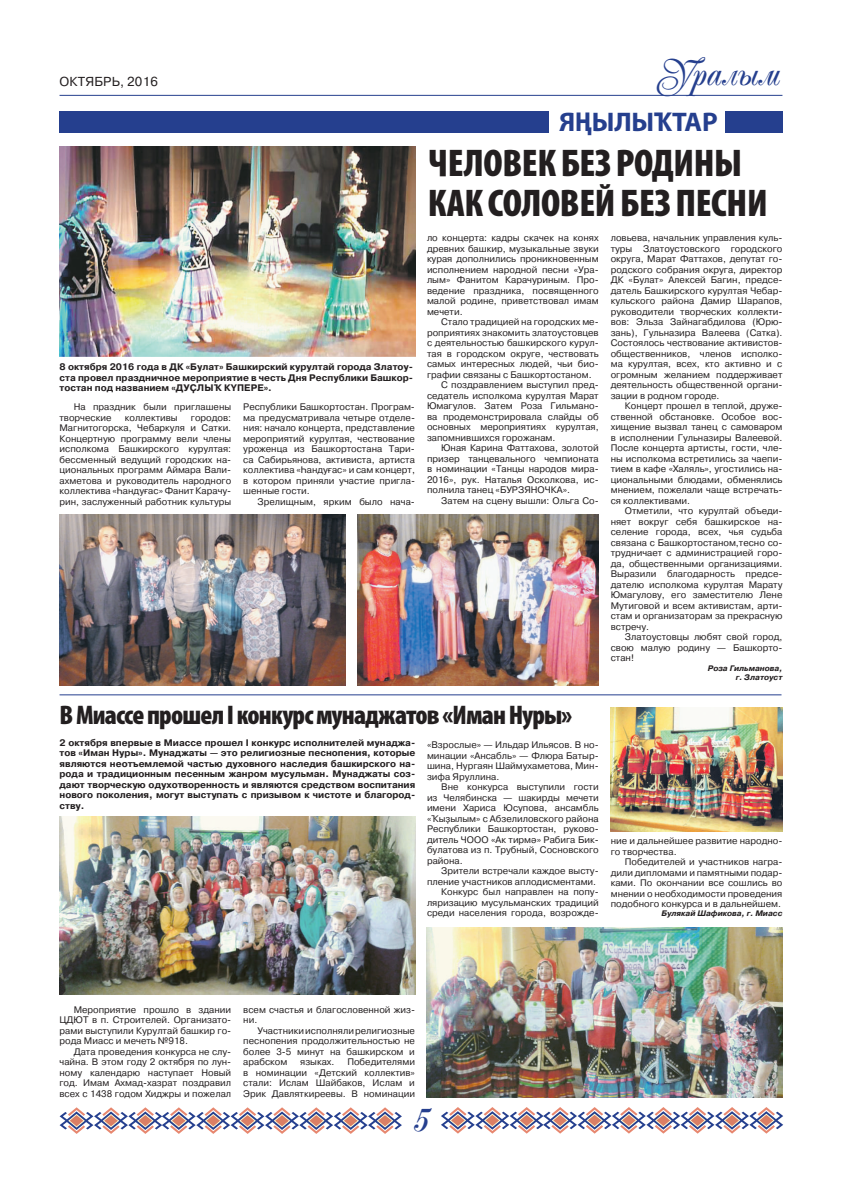
<style>
.page{position:relative;width:842px;height:1191px;background:#fff}
.page>*{position:absolute;margin:0;border:0;box-sizing:border-box;transform-origin:0 0}
.t1{font:46px "Popular Script";color:#253f8e}
.t2{font:42.1px "Popular Script";color:#253f8e}
.t3{font:900 condensed 38.7px/40.2px "Myriad Pro";letter-spacing:-.01em;color:#231f20}
.t4{font:900 condensed 27px "Myriad Pro";letter-spacing:-.03em;color:#231f20}
.t5{font:700 27px "Myriad Pro";letter-spacing:-.01em;color:#253f8e}
.t6{font:13px "Pragmatica";letter-spacing:.01em;color:#231f20}
.t7{font:9.5px/10.5px "Pragmatica";color:#231f20;text-align:justify}
.t8{font:700 9.5px/10.5px "Pragmatica";color:#231f20;text-align:justify}
.t9{font:italic 700 8px/9px "Pragmatica";color:#231f20;text-align:right}
.s1{font-family:"Pragmatica Cond";font-size:26.4px}
</style>
<div class="page">
<hr style="left:60px;top:95px;width:722px;height:1px;background:#253f8e">
<svg style="left:441px;top:1107px;width:342px;height:26px"></svg>
<svg style="left:60px;top:1107px;width:342px;height:27px"></svg>
<div style="left:60px;top:111px;width:489px;height:22px;background:#253f8e"></div>
<div style="left:725px;top:111px;width:57px;height:22px;background:#253f8e"></div>
<img style="left:60px;top:514px;width:286px;height:171px">
<img style="left:357px;top:514px;width:242px;height:171px">
<img style="left:610px;top:708px;width:172px;height:124px">
<img style="left:427px;top:928px;width:355px;height:169px">
<img style="left:60px;top:816px;width:355px;height:178px">
<img style="left:60px;top:147px;width:355px;height:209px">
<hr style="left:60px;top:694px;width:721px;height:1px;background:#253f8e">
<h3 class="t6" style="left:60px;top:74px;width:100px">окТЯБРЬ, 2016</h3>
<p class="t8" style="left:60px;top:362px;width:355px">8 октября 2016 года в ДК «Булат» Башкирский курултай города Златоу&shy;ста провел праздничное мероприятие в честь Дня Республики Башкор&shy;тостан под названием «Дуҫлыҡ күпере</p>
<p class="t8" style="left:264px;top:383px;width:10px">».</p>
<p class="t7" style="left:60px;top:402px;width:173px;text-indent:14px">На праздник были приглашены творческие</p>
<p class="t7" style="left:60px;top:412px;width:173px;text-indent:131px">городов:<br>Магнитогорска, Чебаркуля и Сатки.<br>Концертную программу вели члены исполкома Башкирского курултая: бессменный ведущий городских на&shy;циональных программ Аймара Вали&shy;ахметова и руководитель народного коллектива «Һандуғас» Фанит Карачу&shy;рин, заслуженный работник культуры</p>
<p class="t7" style="left:125px;top:412px;width:54px">коллективы</p>
<p class="t7" style="left:243px;top:402px;width:173px">Республики Башкортостан. Програм&shy;ма предусматривала четыре отделе&shy;ния: начало концерта, представление мероприятий курултая, чествование уроженца из Башкортостана Тари&shy;са Сабирьянова, активиста, артиста коллектива «Һандуғас» и сам концерт, в котором приняли участие пригла&shy;шенные гости.</p>
<p class="t7" style="left:257px;top:496px;width:159px">Зрелищным, ярким было нача-</p>
<h2 class="t2" style="left:656px;top:51px;width:126px">Уралым</h2>
<h3 class="t5" style="left:559px;top:104px;width:160px">я<span class="s1">Ң</span>ылы<span class="s1">Ҡ</span>тар</h3>
<h3 class="t3" style="left:428px;top:144px;width:341px">Человек без родины как соловей без песни</h3>
<p class="t7" style="left:427px;top:233px;width:173px">ло концерта: кадры скачек на конях древних башкир, музыкальные звуки курая дополнились проникновенным исполнением народной песни «Ура&shy;лым» Фанитом Карачуриным. Про&shy;ведение праздника, посвященного малой родине, приветствовал имам мечети.</p>
<p class="t7" style="left:441px;top:317px;width:159px">Стало традицией на городских ме-</p>
<p class="t7" style="left:427px;top:327px;width:173px">роприятиях знакомить златоустовцев</p>
<p class="t7" style="left:427px;top:338px;width:173px">с деятельностью башкирского курул-</p>
<p class="t7" style="left:427px;top:348px;width:173px">тая в городском округе, чествовать</p>
<p class="t7" style="left:427px;top:359px;width:173px">самых интересных людей, чьи био-</p>
<p class="t7" style="left:427px;top:369px;width:166px">графии связаны с Башкортостаном.</p>
<p class="t7" style="left:441px;top:380px;width:159px">С поздравлением выступил пред-</p>
<p class="t7" style="left:427px;top:390px;width:173px">седатель исполкома курултая Марат</p>
<p class="t7" style="left:427px;top:401px;width:173px">Юмагулов. Затем Роза Гильмано-</p>
<p class="t7" style="left:427px;top:411px;width:173px">ва продемонстрировала слайды об</p>
<p class="t7" style="left:427px;top:422px;width:173px">основных мероприятиях курултая,</p>
<p class="t7" style="left:427px;top:432px;width:130px">запомнившихся горожанам.</p>
<p class="t7" style="left:441px;top:443px;width:159px">Юная Карина Фаттахова, золотой</p>
<p class="t7" style="left:427px;top:453px;width:173px">призер танцевального чемпионата</p>
<p class="t7" style="left:427px;top:464px;width:173px">в номинации «Танцы народов мира-</p>
<p class="t7" style="left:427px;top:474px;width:173px">2016», рук. Наталья Осколкова, ис-</p>
<p class="t7" style="left:427px;top:485px;width:144px">полнила танец «БУРЗЯНОЧКА».</p>
<p class="t7" style="left:441px;top:495px;width:159px">Затем на сцену вышли: Ольга Со-</p>
<p class="t7" style="left:611px;top:233px;width:173px">ловьева, начальник управления куль&shy;туры Златоустовского городского округа, Марат Фаттахов, депутат го&shy;родского собрания округа, директор ДК «Булат» Алексей Багин, предсе&shy;датель Башкирского курултая Чебар&shy;кульского района Дамир Шарапов, руководители творческих коллекти&shy;вов: Эльза Зайнагабдилова (Юрю&shy;зань), Гульназира Валеева (Сатка).<br>Состоялось чествование активистов&shy;общественников, членов исполко&shy;ма курултая, всех, кто активно и с огромным желанием поддерживает деятельность общественной органи&shy;зации в родном городе.</p>
<p class="t7" style="left:611px;top:401px;width:173px;text-indent:14px">Концерт прошел в теплой, друже&shy;ственной обстановке. Особое вос&shy;хищение вызвал танец с самоваром в исполнении Гульназиры Валеевой.<br>После концерта артисты, гости, чле&shy;ны исполкома встретились за чаепи&shy;тием в кафе «Халяль», угостились на&shy;циональными блюдами, обменялись мнением, пожелали чаще встречать&shy;ся коллективами.</p>
<p class="t7" style="left:611px;top:506px;width:173px;text-indent:14px">Отметили, что курултай объеди&shy;няет вокруг себя башкирское на&shy;селение города, всех, чья судьба связана с Башкортостаном,тесно со&shy;трудничает с администрацией горо&shy;да, общественными организациями.<br>Выразили благодарность предсе&shy;дателю исполкома курултая Марату Юмагулову, его заместителю Лене Мутиговой и всем активистам, арти&shy;стам и организаторам за прекрасную встречу.</p>
<p class="t7" style="left:611px;top:632px;width:173px;text-indent:14px">Златоустовцы любят свой город, свою малую родину — Башкорто&shy;стан!</p>
<p class="t9" style="left:708px;top:663px;width:76px">Роза Гильманова, г. Златоуст</p>
<h3 class="t4" style="left:60px;top:700px;width:514px">В Миассе прошел I конкурс мунаджатов «Иман Нуры»</h3>
<p class="t8" style="left:60px;top:737px;width:357px">2 октября впервые в Миассе прошел I конкурс исполнителей мунаджа&shy;тов «Иман Нуры». Мунаджаты — это религиозные песнопения, которые являются неотъемлемой частью духовного наследия башкирского на&shy;рода и традиционным песенным жанром мусульман. Мунаджаты соз&shy;дают творческую одухотворенность и являются средством воспитания нового поколения, могут выступать с призывом к чистоте и благород&shy;ству.</p>
<p class="t7" style="left:427px;top:740px;width:173px">«Взрослые» — Ильдар Ильясов. В но&shy;минации «Ансабль» — Флюра Батыр&shy;шина, Нургаян Шаймухаметова, Мин&shy;зифа Яруллина.</p>
<p class="t7" style="left:427px;top:782px;width:173px;text-indent:14px">Вне конкурса выступили гости из Челябинска — шакирды мечети имени Хариса Юсупова, ансамбль «Ҡыҙылым» с Абзелиловского района Республики Башкортостан, руково&shy;дитель ЧООО</p>
<p class="t7" style="left:427px;top:834px;width:173px;text-indent:64px">«Ак тирмә» Рабига Бик&shy;булатова из п. Трубный, Сосновского района.</p>
<p class="t7" style="left:427px;top:866px;width:173px;text-align:right">Зрители встречали каждое высту&shy;пление участников аплодисментами.<br>Конкурс был направлен на попу&shy;ляризацию мусульманских традиций среди населения города, возрожде-</p>
<p class="t7" style="left:611px;top:836px;width:173px">ние и дальнейшее развитие народно&shy;го творчества.</p>
<p class="t7" style="left:611px;top:857px;width:173px;text-indent:14px">Победителей и участников награ&shy;дили дипломами и памятными подар&shy;ками. По окончании все сошлись во мнении о необходимости проведения подобного конкурса и в дальнейшем.</p>
<p class="t9" style="left:661px;top:909px;width:122px">Булякай Шафикова, г. Миасс</p>
<p class="t7" style="left:60px;top:1004px;width:173px;text-indent:14px">Мероприятие прошло в здании ЦДЮТ в п. Строителей. Организато&shy;рами выступили Курултай башкир го&shy;рода Миасс и мечеть №918.</p>
<p class="t7" style="left:60px;top:1046px;width:173px;text-indent:14px">Дата проведения конкурса не слу&shy;чайна. В этом году 2 октября по лун&shy;ному календарю наступает Новый год. Имам Ахмад-хазрат поздравил всех с 1438 годом Хиджры и пожелал</p>
<p class="t7" style="left:243px;top:1004px;width:173px">всем счастья и благословенной жиз&shy;ни.</p>
<p class="t7" style="left:243px;top:1025px;width:173px;text-indent:14px">Участники исполняли религиозные песнопения продолжительностью не более 3-5 минут на башкирском и арабском</p>
<p class="t7" style="left:243px;top:1057px;width:173px;text-indent:104px">Победителями в номинации «Детский коллектив» стали: Ислам Шайбаков, Ислам и Эрик Давляткиреевы. В номинации</p>
<p class="t7" style="left:300px;top:1057px;width:36px">языках.</p>
<h1 class="t1" style="left:412px;top:1094px;width:19px">5</h1>
</div>
